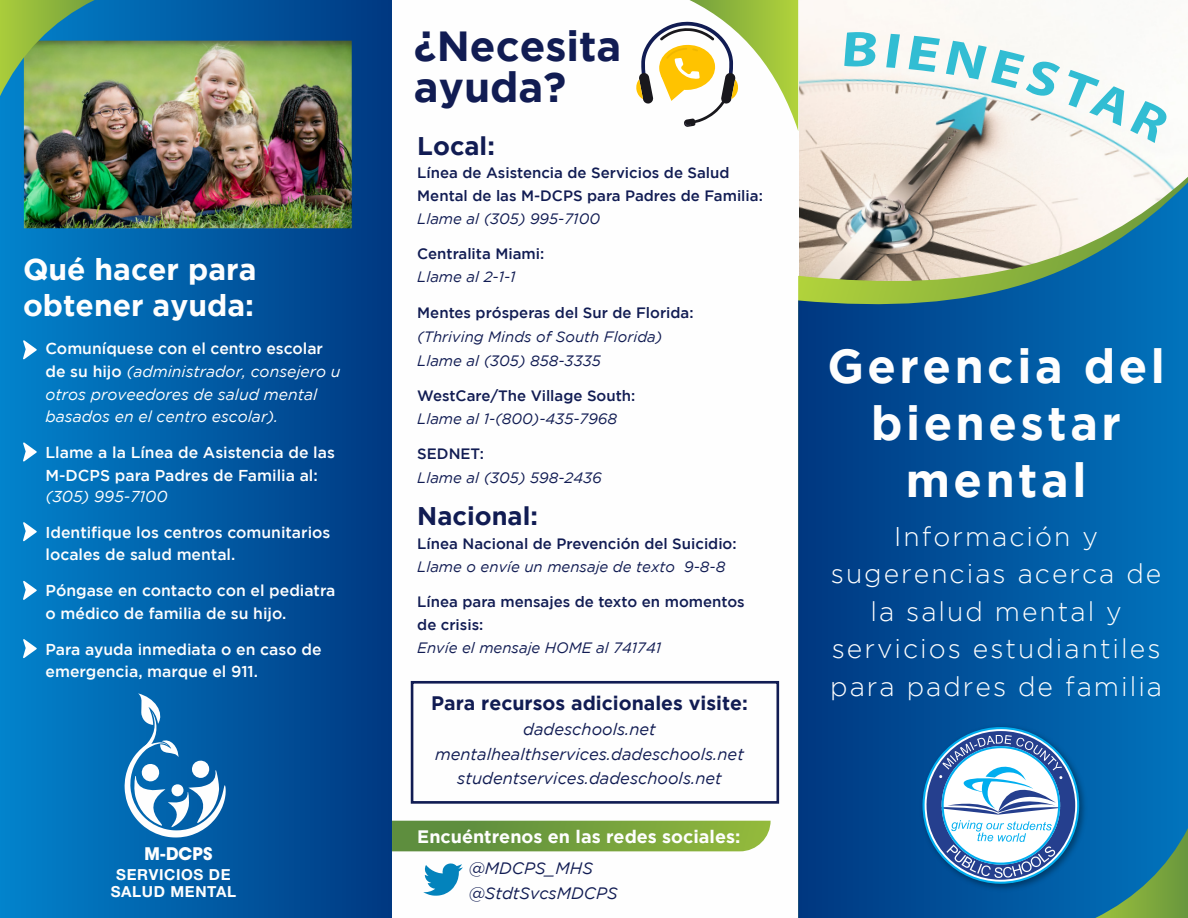
<style>
.page{position:relative;width:1188px;height:918px;background:#fff}
.page>*{position:absolute;margin:0;border:0;box-sizing:border-box;transform-origin:0 0}
.t1{font:700 47.55px/57px "Gotham";letter-spacing:.075em;color:#fefefe;text-align:center}
.t2{font:700 42px/40.5px "Gotham";color:#111c53}
.t3{font:700 30px/36px "Gotham";color:#fefefe}
.t4{font:300 27px/37.5px "Gotham";letter-spacing:.075em;color:#fefefe;text-align:center}
.t5{font:700 25.5px "Gotham";color:#111c53}
.t6{font:700 19.5px "Gotham";color:#111c53}
.t7{font:700 18px "Gotham";color:#fefefe}
.t8{font:700 18px "Avant Garde IT Cby BT";color:#fefefe}
.t9{font:italic 16.5px/24.8px "Gotham";color:#111c53}
.t10{font:500 15.75px/22.5px "Gotham";color:#fefefe}
.t11{font:italic 15.75px/22.5px "Gotham";color:#fefefe}
.t12{font:700 15.15px/17.1px "Helvetica Neue LT Std";letter-spacing:.04em;color:#fefefe;text-align:center}
.t13{font:500 15px/22.5px "Gotham";color:#111c53}
.t14{font:italic 15px/23.2px "Gotham";color:#111c53}
.s1{font-weight:500;font-style:normal}
</style>
<div class="page">
<img style="left:798px;top:0;width:390px;height:177px">
<svg style="left:844px;top:32px;width:32px;height:35px"></svg>
<svg style="left:886px;top:34px;width:14px;height:34px"></svg>
<svg style="left:909px;top:36px;width:31px;height:36px"></svg>
<svg style="left:946px;top:41px;width:114px;height:57px"></svg>
<svg style="left:1068px;top:70px;width:56px;height:56px"></svg>
<svg style="left:1130px;top:101px;width:37px;height:42px"></svg>
<div style="left:0;top:0;width:392px;height:918px;background:linear-gradient(to right,#0283cc,#003881)"></div>
<svg style="left:798px;top:182px;width:390px;height:736px;background:#1d659e"></svg>
<svg style="left:1095px;top:828px;width:93px;height:90px;background:#2f8085"></svg>
<img style="left:917px;top:721px;width:173px;height:174px">
<svg style="left:923px;top:727px;width:156px;height:157px"></svg>
<svg style="left:124px;top:693px;width:102px;height:144px"></svg>
<img style="left:24px;top:41px;width:328px;height:187px">
<svg style="left:0;top:0;width:95px;height:96px;background:#7bac65"></svg>
<svg style="left:23px;top:340px;width:14px;height:20px"></svg>
<svg style="left:23px;top:442px;width:14px;height:20px"></svg>
<svg style="left:23px;top:522px;width:14px;height:20px"></svg>
<svg style="left:23px;top:581px;width:14px;height:19px"></svg>
<svg style="left:23px;top:639px;width:14px;height:19px"></svg>
<svg style="left:392px;top:821px;width:379px;height:30px;background:#76a140"></svg>
<svg style="left:423px;top:863px;width:40px;height:33px"></svg>
<svg style="left:636px;top:0;width:162px;height:130px"></svg>
<div style="left:411px;top:681px;width:368px;height:123px;border:3px solid #111c53"></div>
<h3 class="t3" style="left:23px;top:251px;width:235px">Qué hacer para obtener ayuda:</h3>
<p class="t11" style="left:46px;top:338px;width:297px"><span class="s1">Comuníquese con el centro escolar de su hijo</span> (administrador, consejero u otros proveedores de salud mental basados en el centro escolar).</p>
<p class="t10" style="left:46px;top:441px;width:291px">Llame a la Línea de Asistencia de las<br>M-DCPS para Padres de Familia al:</p>
<p class="t11" style="left:46px;top:485px;width:124px">(305) 995-7100</p>
<p class="t10" style="left:46px;top:520px;width:286px">Identifique los centros comunitarios locales de salud mental.</p>
<p class="t10" style="left:46px;top:579px;width:291px">Póngase en contacto con el pediatra o médico de familia de su hijo.</p>
<p class="t10" style="left:46px;top:637px;width:278px">Para ayuda inmediata o en caso de emergencia, marque el 911.</p>
<p class="t8" style="left:144px;top:843px;width:70px">M-DCPS</p>
<p class="t12" style="left:111px;top:865px;width:127px">SERVICIOS DE<br>SALUD MENTAL</p>
<h2 class="t2" style="left:414px;top:25px;width:209px">¿Necesita ayuda?</h2>
<h3 class="t5" style="left:417px;top:131px;width:79px">Local:</h3>
<p class="t13" style="left:417px;top:161px;width:347px">Línea de Asistencia de Servicios de Salud<br>Mental de las M-DCPS para Padres de Familia:</p>
<p class="t14" style="left:417px;top:207px;width:184px">Llame al (305) 995-7100</p>
<p class="t13" style="left:417px;top:242px;width:128px">Centralita Miami:</p>
<p class="t14" style="left:417px;top:265px;width:100px">Llame al 2-1-1</p>
<p class="t13" style="left:417px;top:301px;width:278px">Mentes prósperas del Sur de Florida:</p>
<p class="t14" style="left:417px;top:325px;width:247px">(Thriving Minds of South Florida)<br>Llame al (305) 858-3335</p>
<p class="t13" style="left:417px;top:384px;width:220px">WestCare/The Village South:</p>
<p class="t14" style="left:417px;top:407px;width:202px">Llame al 1-(800)-435-7968</p>
<p class="t13" style="left:417px;top:442px;width:68px">SEDNET:</p>
<p class="t14" style="left:417px;top:466px;width:186px">Llame al (305) 598-2436</p>
<h3 class="t5" style="left:417px;top:502px;width:122px">Nacional:</h3>
<p class="t13" style="left:417px;top:532px;width:321px">Línea Nacional de Prevención del Suicidio:</p>
<p class="t14" style="left:417px;top:555px;width:310px">Llame o envíe un mensaje de texto 9-8-8</p>
<p class="t13" style="left:417px;top:590px;width:329px">Línea para mensajes de texto en momentos de crisis:</p>
<p class="t14" style="left:417px;top:636px;width:245px">Envíe el mensaje HOME al 741741</p>
<h3 class="t6" style="left:431px;top:692px;width:318px">Para recursos adicionales visite:</h3>
<p class="t9" style="left:435px;top:717px;width:310px;text-align:center">dadeschools.net mentalhealthservices.dadeschools.net studentservices.dadeschools.net</p>
<p class="t7" style="left:417px;top:826px;width:325px">Encuéntrenos en las redes sociales:</p>
<p class="t9" style="left:469px;top:856px;width:150px">@MDCPS_MHS @StdtSvcsMDCPS</p>
<h1 class="t1" style="left:827px;top:336px;width:339px">Gerencia del bienestar mental</h1>
<h3 class="t4" style="left:830px;top:517px;width:333px">Información y sugerencias acerca de la salud mental y servicios estudiantiles para padres de familia</h3>
</div>
